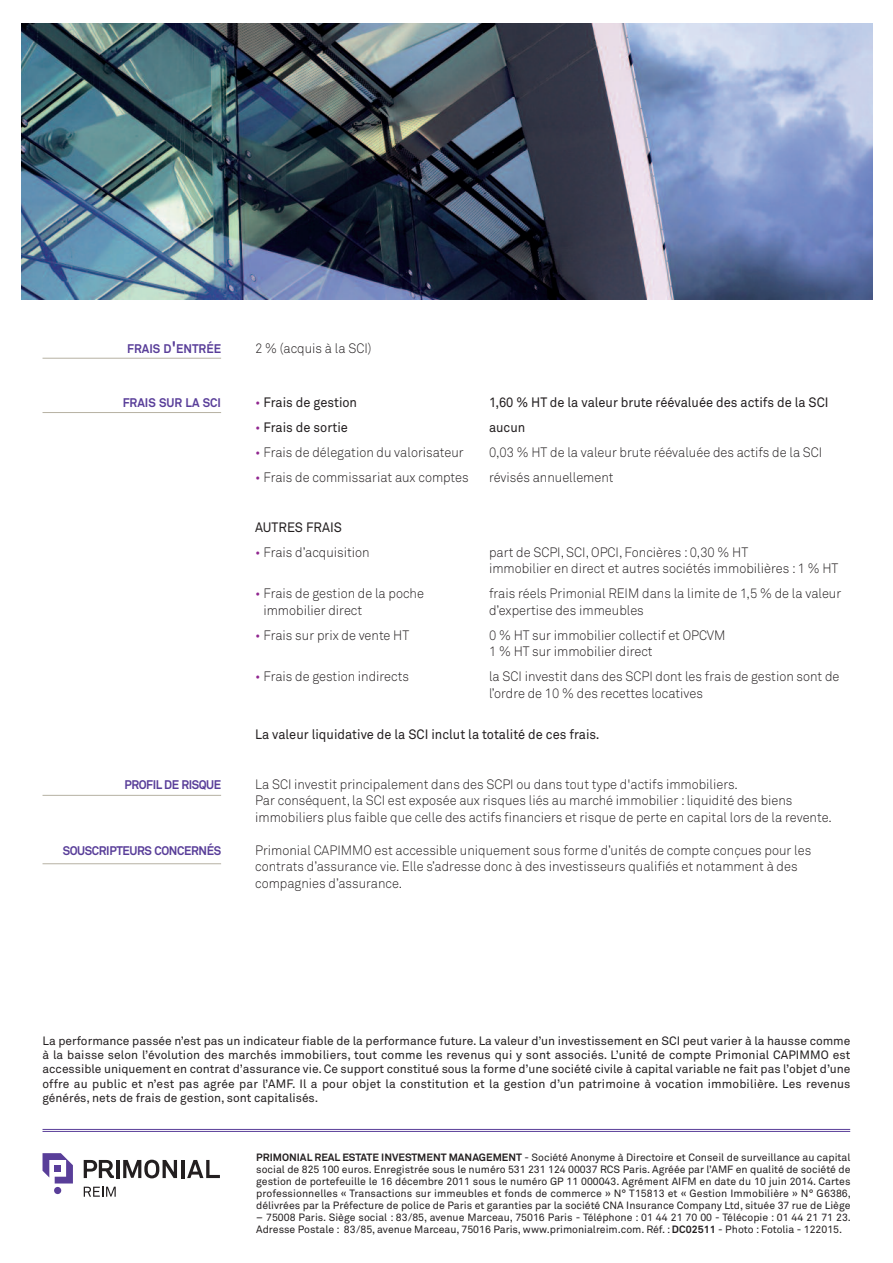
<style>
.page{position:relative;width:893px;height:1263px;background:#fff}
.page>*{position:absolute;margin:0;border:0;box-sizing:border-box;transform-origin:0 0}
.t1{font:300 13.5px/16.5px "Akkurat";color:#231f20;scale:.95 1}
.t2{font:13.5px "Akkurat";color:#231f20;scale:.95 1}
.t3{font:700 12.3px "Akkurat";letter-spacing:-.035em;color:#593e99;scale:.95 1}
.t4{font:700 12.3px "Akkurat";color:#593e99;scale:.95 1}
.t5{font:12px/14.4px "Akkurat";color:#231f20;text-align:justify}
.t6{font:10.5px/12px "Akkurat";color:#231f20;text-align:justify}
.s1{font-size:16.5px}
.s2{font-weight:300;color:#90268f}
.s3{color:#90268f}
.s4{font-weight:700}
</style>
<div class="page">
<img style="left:21px;top:23px;width:851px;height:276px">
<hr style="left:43px;top:1129px;width:807px;height:1px;background:#593e99">
<hr style="left:43px;top:1131px;width:807px;height:1px;background:#593e99">
<hr style="left:43px;top:795px;width:178px;height:1px;background:#b6b1a3">
<hr style="left:43px;top:863px;width:178px;height:1px;background:#b6b1a3">
<hr style="left:43px;top:412px;width:178px;height:1px;background:#b6b1a3">
<hr style="left:43px;top:358px;width:178px;height:1px;background:#b6b1a3">
<svg style="left:84px;top:1160px;width:30px;height:18px"></svg>
<hr style="left:116px;top:1160px;width:4px;height:18px;background:#231f20">
<hr style="left:181px;top:1160px;width:4px;height:18px;background:#231f20">
<svg style="left:187px;top:1160px;width:33px;height:18px"></svg>
<svg style="left:123px;top:1160px;width:54px;height:18px"></svg>
<div style="left:54px;top:1187px;width:7px;height:7px;background:#593e99;border-radius:50%"></div>
<svg style="left:43px;top:1153px;width:30px;height:30px"></svg>
<svg style="left:84px;top:1187px;width:32px;height:10px"></svg>
<p class="t4" style="left:127px;top:344px;width:100px">FRAIS D<span class="s1">'</span>ENTRÉE</p>
<p class="t1" style="left:255px;top:341px;width:124px">2 % (acquis à la SCI)</p>
<p class="t4" style="left:123px;top:398px;width:105px">FRAIS SUR LA SCI</p>
<p class="t2" style="left:255px;top:397px;width:109px"><span class="s2">•</span> Frais de gestion</p>
<p class="t2" style="left:489px;top:397px;width:359px">1,60 % HT de la valeur brute réévaluée des actifs de la SCI</p>
<p class="t2" style="left:255px;top:422px;width:99px"><span class="s2">•</span> Frais de sortie</p>
<p class="t2" style="left:489px;top:422px;width:40px">aucun</p>
<p class="t1" style="left:255px;top:445px;width:221px"><span class="s3">•</span> Frais de délegation du valorisateur</p>
<p class="t1" style="left:489px;top:445px;width:352px">0,03 % HT de la valeur brute réévaluée des actifs de la SCI</p>
<p class="t1" style="left:255px;top:470px;width:226px"><span class="s3">•</span> Frais de commissariat aux comptes</p>
<p class="t1" style="left:489px;top:470px;width:133px">révisés annuellement</p>
<p class="t2" style="left:255px;top:522px;width:93px">AUTRES FRAIS</p>
<p class="t1" style="left:255px;top:545px;width:122px"><span class="s3">•</span> Frais d’acquisition</p>
<p class="t1" style="left:489px;top:545px;width:369px">part de SCPI, SCI, OPCI, Foncières : 0,30 % HT<br>immobilier en direct et autres sociétés immobilières : 1 % HT</p>
<p class="t1" style="left:255px;top:587px;width:179px"><span class="s3">•</span> Frais de gestion de la poche</p>
<p class="t1" style="left:489px;top:587px;width:372px">frais réels Primonial REIM dans la limite de 1,5 % de la valeur</p>
<p class="t1" style="left:263px;top:603px;width:106px">immobilier direct</p>
<p class="t1" style="left:489px;top:603px;width:164px">d’expertise des immeubles</p>
<p class="t1" style="left:255px;top:628px;width:164px"><span class="s3">•</span> Frais sur prix de vente HT</p>
<p class="t1" style="left:489px;top:628px;width:250px">0 % HT sur immobilier collectif et OPCVM<br>1 % HT sur immobilier direct</p>
<p class="t1" style="left:255px;top:670px;width:163px"><span class="s3">•</span> Frais de gestion indirects</p>
<p class="t1" style="left:489px;top:670px;width:370px">la SCI investit dans des SCPI dont les frais de gestion sont de l’ordre de 10 % des recettes locatives</p>
<p class="t2" style="left:255px;top:730px;width:364px">La valeur liquidative de la SCI inclut la totalité de ces frais.</p>
<p class="t3" style="left:125px;top:780px;width:103px">PROFIL DE RISQUE</p>
<p class="t1" style="left:255px;top:777px;width:608px">La SCI investit principalement dans des SCPI ou dans tout type d'actifs immobiliers.<br>Par conséquent, la SCI est exposée aux risques liés au marché immobilier : liquidité des biens immobiliers plus faible que celle des actifs financiers et risque de perte en capital lors de la revente.</p>
<p class="t3" style="left:63px;top:846px;width:168px">SOUSCRIPTEURS CONCERNÉS</p>
<p class="t1" style="left:255px;top:843px;width:587px">Primonial CAPIMMO est accessible uniquement sous forme d’unités de compte conçues pour les contrats d’assurance vie. Elle s’adresse donc à des investisseurs qualifiés et notamment à des compagnies d’assurance.</p>
<p class="t5" style="left:43px;top:1034px;width:809px">La performance passée n’est pas un indicateur fiable de la performance future. La valeur d’un investissement en SCI peut varier à la hausse comme à la baisse selon l’évolution des marchés immobiliers, tout comme les revenus qui y sont associés. L’unité de compte Primonial CAPIMMO est accessible uniquement en contrat d’assurance vie. Ce support constitué sous la forme d’une société civile à capital variable ne fait pas l’objet d’une offre au public et n’est pas agrée par l’AMF. Il a pour objet la constitution et la gestion d’un patrimoine à vocation immobilière. Les revenus générés, nets de frais de gestion, sont capitalisés.</p>
<p class="t6" style="left:256px;top:1152px;width:596px"><span class="s4">PRIMONIAL REAL ESTATE INVESTMENT MANAGEMENT</span> - Société Anonyme à Directoire et Conseil de surveillance au capital social de 825 100 euros. Enregistrée sous le numéro 531 231 124 00037 RCS Paris. Agréée par l’AMF en qualité de société de gestion de portefeuille le 16 décembre 2011 sous le numéro GP 11 000043. Agrément AIFM en date du 10 juin 2014. Cartes professionnelles « Transactions sur immeubles et fonds de commerce » N° T15813 et « Gestion Immobilière » N° G6386, délivrées par la Préfecture de police de Paris et garanties par la société CNA Insurance Company Ltd, située 37 rue de Liège</p>
<p class="t6" style="left:256px;top:1212px;width:596px">– 75008 Paris. Siège social : 83/85, avenue Marceau, 75016 Paris - Téléphone : 01 44 21 70 00 - Télécopie : 01 44 21 71 23.<br>Adresse Postale : 83/85, avenue Marceau, 75016 Paris, www.primonialreim.com. Réf. : <span class="s4">DC02511</span> - Photo : Fotolia - 122015.</p>
</div>
